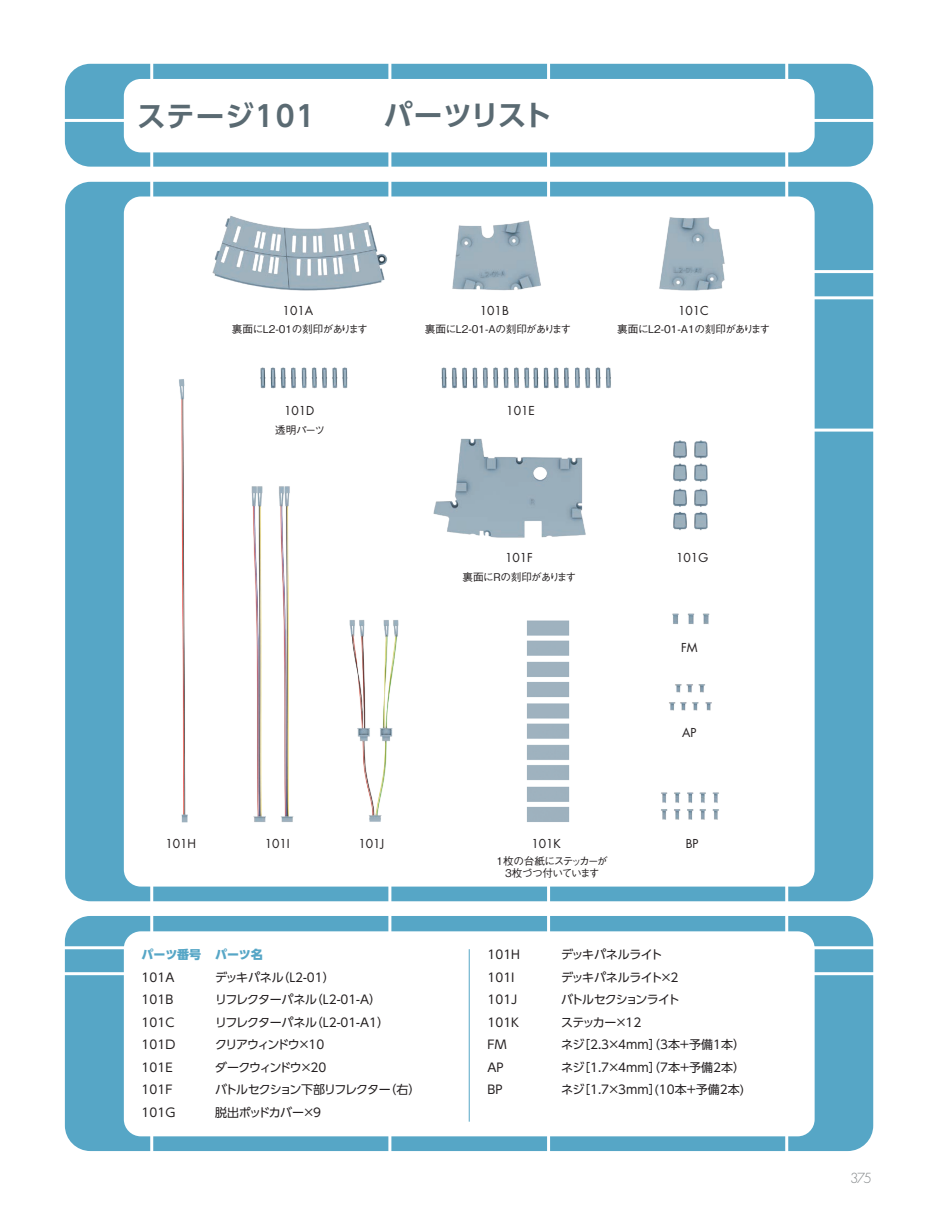
<style>
.page{position:relative;width:936px;height:1212px;background:#fff}
.page>*{position:absolute;margin:0;border:0;box-sizing:border-box;transform-origin:0 0}
.t1{font:700 28.65px "UD Shin Go Pro De";letter-spacing:.025em;color:#5a6a72}
.t2{font:300 13.5px "Futura Std";color:#828688}
.t3{font:12px "UD Shin Go Pro";letter-spacing:-.015em;color:#231f20}
.t4{font:12px "Futura LT";color:#231f20}
.t5{font:12px "UD Shin Go Pro";letter-spacing:-.085em;color:#231f20}
.t6{font:12px "UD Shin Go Pro";letter-spacing:-.04em;color:#231f20}
.t7{font:12px "UD Shin Go Pro";letter-spacing:-.13em;color:#231f20}
.t8{font:12px "UD Shin Go Pro";letter-spacing:-.105em;color:#231f20}
.t9{font:12px "UD Shin Go Pro";letter-spacing:-.05em;color:#231f20}
.t10{font:800 12px "UD Shin Go Pro";letter-spacing:-.02em;color:#56a6c6}
.t11{font:500 10.65px "Gothic BBB Pro";letter-spacing:-.05em;color:#231f20}
.t12{font:500 10.65px/12.8px "Gothic BBB Pro";letter-spacing:-.085em;color:#231f20;text-align:center}
</style>
<div class="page">
<div style="left:65px;top:916px;width:808px;height:235px;background:#56a6c6;border-radius:26px"></div>
<div style="left:124px;top:931px;width:690px;height:205px;background:#fff;border-radius:17px"></div>
<div style="left:65px;top:182px;width:808px;height:719px;background:#56a6c6;border-radius:26px"></div>
<div style="left:124px;top:196px;width:690px;height:690px;background:#fff;border-radius:17px"></div>
<hr style="left:44px;top:946px;width:850px;height:3px;background:#fff">
<hr style="left:43px;top:972px;width:851px;height:3px;background:#fff">
<hr style="left:802px;top:270px;width:89px;height:3px;background:#fff">
<hr style="left:799px;top:296px;width:89px;height:3px;background:#fff">
<hr style="left:799px;top:429px;width:89px;height:3px;background:#fff">
<div style="left:65px;top:64px;width:808px;height:103px;background:#56a6c6;border-radius:26px"></div>
<hr style="left:150px;top:0;width:3px;height:1204px;background:#fff">
<hr style="left:785px;top:0;width:3px;height:1204px;background:#fff">
<hr style="left:547px;top:0;width:3px;height:1204px;background:#fff">
<hr style="left:388px;top:0;width:3px;height:1204px;background:#fff">
<div style="left:124px;top:79px;width:690px;height:73px;background:#fff;border-radius:17px"></div>
<hr style="left:1px;top:119px;width:934px;height:3px;background:#fff">
<hr style="left:469px;top:949px;width:1px;height:172px;background:#56a6c6">
<img style="left:179px;top:379px;width:9px;height:444px">
<img style="left:251px;top:486px;width:43px;height:336px">
<img style="left:349px;top:620px;width:50px;height:199px">
<img style="left:369px;top:819px;width:12px;height:3px">
<img style="left:527px;top:620px;width:43px;height:202px">
<img style="left:661px;top:792px;width:58px;height:28px">
<img style="left:669px;top:702px;width:43px;height:9px">
<img style="left:669px;top:684px;width:39px;height:19px">
<img style="left:672px;top:613px;width:38px;height:11px">
<img style="left:433px;top:438px;width:153px;height:100px">
<img style="left:673px;top:491px;width:35px;height:40px">
<img style="left:673px;top:440px;width:35px;height:51px">
<img style="left:260px;top:367px;width:33px;height:22px">
<img style="left:293px;top:367px;width:55px;height:22px">
<img style="left:441px;top:367px;width:33px;height:22px">
<img style="left:474px;top:367px;width:45px;height:22px">
<img style="left:524px;top:367px;width:41px;height:22px">
<img style="left:565px;top:367px;width:46px;height:22px">
<img style="left:659px;top:217px;width:66px;height:74px">
<img style="left:212px;top:216px;width:176px;height:75px">
<img style="left:452px;top:220px;width:89px;height:71px">
<h1 class="t1" style="left:137px;top:93px;width:179px">ステージ101</h1>
<h1 class="t1" style="left:384px;top:92px;width:169px">パーツリスト</h1>
<p class="t4" style="left:282px;top:303px;width:32px">101A</p>
<p class="t4" style="left:480px;top:303px;width:30px">101B</p>
<p class="t4" style="left:678px;top:303px;width:32px">101C</p>
<p class="t11" style="left:232px;top:320px;width:137px">裏面にL2-01の刻印があります</p>
<p class="t11" style="left:425px;top:320px;width:148px">裏面にL2-01-Aの刻印があります</p>
<p class="t4" style="left:284px;top:403px;width:32px">101D</p>
<p class="t4" style="left:506px;top:403px;width:30px">101E</p>
<p class="t11" style="left:275px;top:421px;width:51px">透明パーツ</p>
<p class="t11" style="left:617px;top:320px;width:154px">裏面にL2-01-A1の刻印があります</p>
<p class="t4" style="left:505px;top:550px;width:29px">101F</p>
<p class="t4" style="left:676px;top:550px;width:34px">101G</p>
<p class="t11" style="left:462px;top:568px;width:115px">裏面にRの刻印があります</p>
<p class="t4" style="left:681px;top:640px;width:18px">FM</p>
<p class="t4" style="left:682px;top:725px;width:16px">AP</p>
<p class="t4" style="left:165px;top:835px;width:32px">101H</p>
<p class="t4" style="left:265px;top:835px;width:27px">101I</p>
<p class="t4" style="left:358px;top:835px;width:27px">101J</p>
<p class="t4" style="left:531px;top:835px;width:31px">101K</p>
<p class="t4" style="left:685px;top:835px;width:14px">BP</p>
<p class="t10" style="left:141px;top:945px;width:123px">パーツ番号 パーツ名</p>
<p class="t3" style="left:141px;top:967px;width:34px">101A</p>
<p class="t3" style="left:215px;top:967px;width:121px">デッキパネル（L2-01）</p>
<p class="t3" style="left:141px;top:990px;width:33px">101B</p>
<p class="t3" style="left:215px;top:990px;width:167px">リフレクターパネル（L2-01-A）</p>
<p class="t3" style="left:141px;top:1012px;width:34px">101C</p>
<p class="t3" style="left:215px;top:1012px;width:175px">リフレクターパネル（L2-01-A1）</p>
<p class="t3" style="left:141px;top:1035px;width:35px">101D</p>
<p class="t7" style="left:215px;top:1035px;width:111px">クリアウィンドウ×10</p>
<p class="t3" style="left:141px;top:1057px;width:33px">101E</p>
<p class="t8" style="left:215px;top:1057px;width:113px">ダークウィンドウ×20</p>
<p class="t3" style="left:141px;top:1080px;width:33px">101F</p>
<p class="t5" style="left:215px;top:1080px;width:207px">バトルセクション下部リフレクター（右）</p>
<p class="t3" style="left:141px;top:1102px;width:35px">101G</p>
<p class="t9" style="left:215px;top:1102px;width:108px">脱出ポッドカバー×9</p>
<p class="t12" style="left:496px;top:853px;width:113px">1枚の台紙にステッカーが<br>3枚づつ付いています</p>
<p class="t3" style="left:487px;top:945px;width:34px">101H</p>
<p class="t6" style="left:561px;top:945px;width:103px">デッキパネルライト</p>
<p class="t3" style="left:487px;top:967px;width:29px">101I</p>
<p class="t6" style="left:561px;top:967px;width:119px">デッキパネルライト×2</p>
<p class="t3" style="left:487px;top:990px;width:31px">101J</p>
<p class="t5" style="left:561px;top:990px;width:120px">バトルセクションライト</p>
<p class="t3" style="left:487px;top:1012px;width:33px">101K</p>
<p class="t3" style="left:561px;top:1012px;width:82px">ステッカー×12</p>
<p class="t3" style="left:487px;top:1035px;width:21px">FM</p>
<p class="t3" style="left:561px;top:1035px;width:185px">ネジ［2.3×4mm］（3本＋予備1本）</p>
<p class="t3" style="left:487px;top:1057px;width:18px">AP</p>
<p class="t3" style="left:561px;top:1057px;width:185px">ネジ［1.7×4mm］（7本+予備2本）</p>
<p class="t3" style="left:487px;top:1080px;width:17px">BP</p>
<p class="t3" style="left:561px;top:1080px;width:185px">ネジ［1.7×3mm］(10本+予備2本)</p>
<p class="t2" style="left:850px;top:1170px;width:23px">375</p>
</div>
